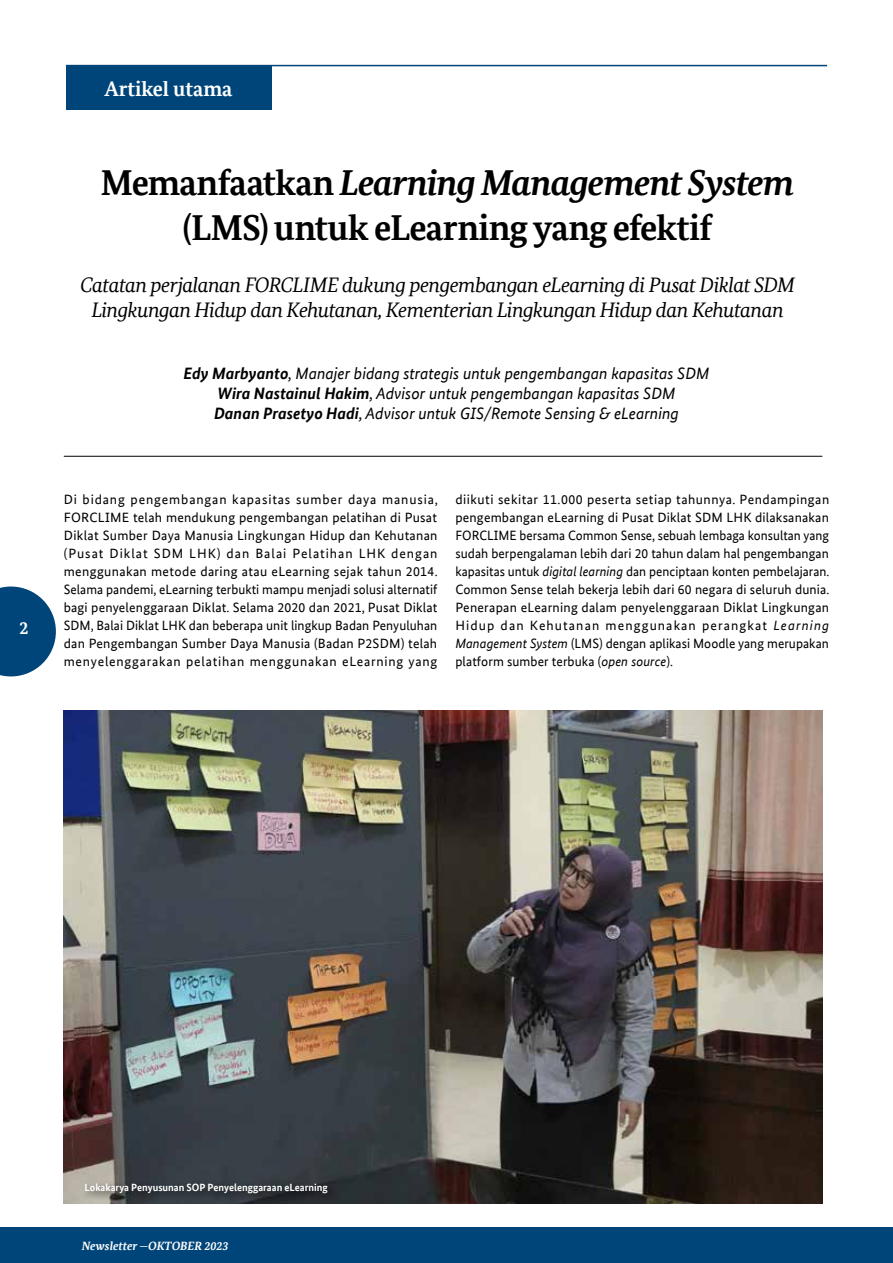
<style>
.page{position:relative;width:893px;height:1263px;background:#fff}
.page>*{position:absolute;margin:0;border:0;box-sizing:border-box;transform-origin:0 0}
.t1{font:700 36px/45px "Bundes Serif Office T";letter-spacing:-.015em;color:#000;text-align:center}
.t2{font:italic 21px/25.2px "Bundes Serif Office T";letter-spacing:-.025em;color:#000;text-align:center}
.t3{font:700 21px "Bundes Serif Office T";color:#fff}
.t4{font:700 18px "Bundes Serif Office T";color:#fff}
.t5{font:italic 16.5px/19.8px "Bundes Sans Office";color:#000;text-align:center}
.t6{font:13.5px/18px "Bundes Sans Office";letter-spacing:.03em;color:#000;text-align:justify}
.t7{font:italic 700 12px "Bundes Serif Office T";color:#fff}
.t8{font:700 10.5px "Bundes Sans Office";color:#fff}
.s1{font-style:italic}
.s2{font-weight:700}
</style>
<div class="page">
<div style="left:66px;top:66px;width:205px;height:44px;background:#004579"></div>
<hr style="left:66px;top:65px;width:761px;height:1px;background:#004579">
<img style="left:64px;top:710px;width:758px;height:493px">
<div style="left:80px;top:1179px;width:258px;height:25px;background:#000;opacity:.75"></div>
<div style="left:0;top:1227px;width:893px;height:36px;background:#004579"></div>
<svg style="left:0;top:586px;width:56px;height:90px"></svg>
<hr style="left:64px;top:456px;width:758px;height:1px;background:#000">
<h3 class="t4" style="left:19px;top:618px;width:10px">2</h3>
<h2 class="t3" style="left:105px;top:76px;width:129px">Artikel utama</h2>
<h1 class="t1" style="left:101px;top:160px;width:695px">Memanfaatkan <span class="s1">Learning Management System </span>(LMS) untuk eLearning yang efektif</h1>
<h2 class="t2" style="left:80px;top:272px;width:716px">Catatan perjalanan FORCLIME dukung pengembangan eLearning di Pusat Diklat SDM<br>Lingkungan Hidup dan Kehutanan, Kementerian Lingkungan Hidup dan Kehutanan</h2>
<p class="t5" style="left:184px;top:364px;width:527px"><span class="s2">Edy Marbyanto</span>, Manajer bidang strategis untuk pengembangan kapasitas SDM<br><span class="s2">Wira Nastainul Hakim</span>, Advisor untuk pengembangan kapasitas SDM<br><span class="s2">Danan Prasetyo Hadi</span>, Advisor untuk GIS/Remote Sensing &amp; eLearning</p>
<p class="t6" style="left:64px;top:490px;width:376px">Di bidang pengembangan kapasitas sumber daya manusia, FORCLIME telah mendukung pengembangan pelatihan di Pusat Diklat Sumber Daya Manusia Lingkungan Hidup dan Kehutanan (Pusat Diklat SDM LHK) dan Balai Pelatihan LHK dengan menggunakan metode daring atau eLearning sejak tahun 2014.<br>Selama pandemi, eLearning terbukti mampu menjadi solusi alternatif bagi penyelenggaraan Diklat. Selama 2020 dan 2021, Pusat Diklat SDM, Balai Diklat LHK dan beberapa unit lingkup Badan Penyuluhan dan Pengembangan Sumber Daya Manusia (Badan P2SDM) telah menyelenggarakan pelatihan menggunakan eLearning yang</p>
<p class="t6" style="left:455px;top:490px;width:375px">diikuti sekitar 11.000 peserta setiap tahunnya. Pendampingan pengembangan eLearning di Pusat Diklat SDM LHK dilaksanakan FORCLIME bersama Common Sense, sebuah lembaga konsultan yang sudah berpengalaman lebih dari 20 tahun dalam hal pengembangan kapasitas untuk <span class="s1">digital learning</span> dan penciptaan konten pembelajaran.<br>Common Sense telah bekerja lebih dari 60 negara di seluruh dunia.<br>Penerapan eLearning dalam penyelenggaraan Diklat Lingkungan Hidup dan Kehutanan menggunakan perangkat <span class="s1">Learning Management System</span> (LMS) dengan aplikasi Moodle yang merupakan platform sumber terbuka (<span class="s1">open source</span>).</p>
<p class="t8" style="left:85px;top:1182px;width:245px">Lokakarya Penyusunan SOP Penyelenggaraan eLearning</p>
<p class="t7" style="left:82px;top:1238px;width:148px">Newsletter —OKTOBER 2023</p>
</div>
